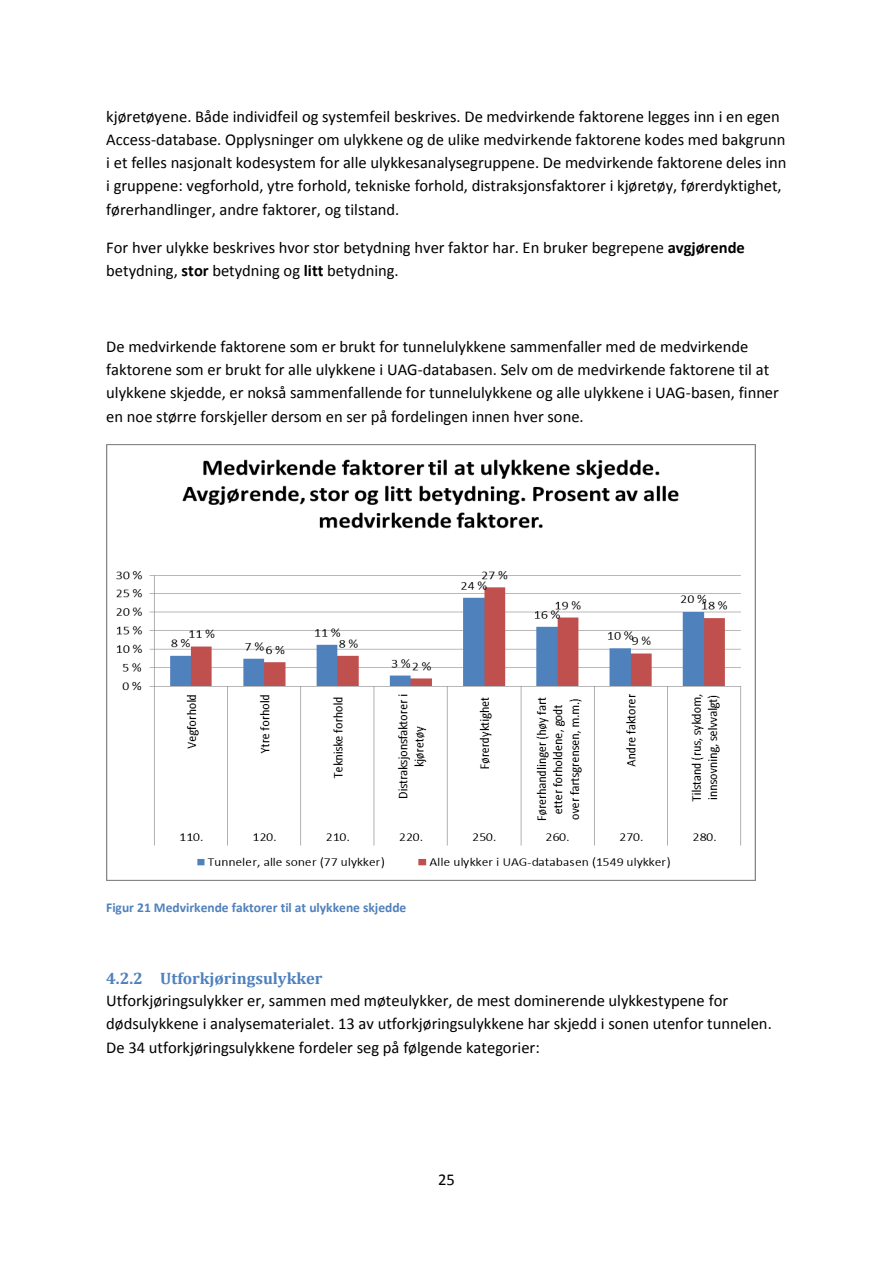
<style>
.page{position:relative;width:893px;height:1263px;background:#fff}
.page>*{position:absolute;margin:0;border:0;box-sizing:border-box;transform-origin:0 0}
.t1{font:16.5px/23.2px "Calibri";color:#000}
.t2{font:700 16.5px "Cambria";color:#4f81bd}
.t3{font:700 13.5px "Calibri";color:#4f81bd}
.s1{font-weight:700}
</style>
<div class="page">
<img style="left:106px;top:444px;width:649px;height:436px">
<p class="t1" style="left:106px;top:106px;width:682px">kjøretøyene. Både individfeil og systemfeil beskrives. De medvirkende faktorene legges inn i en egen Access-database. Opplysninger om ulykkene og de ulike medvirkende faktorene kodes med bakgrunn i et felles nasjonalt kodesystem for alle ulykkesanalysegruppene. De medvirkende faktorene deles inn i gruppene: vegforhold, ytre forhold, tekniske forhold, distraksjonsfaktorer i kjøretøy, førerdyktighet, førerhandlinger, andre faktorer, og tilstand.</p>
<p class="t1" style="left:106px;top:237px;width:640px">For hver ulykke beskrives hvor stor betydning hver faktor har. En bruker begrepene <span class="s1">avgjørende </span>betydning, <span class="s1">stor</span> betydning og <span class="s1">litt</span> betydning.</p>
<p class="t1" style="left:106px;top:336px;width:674px">De medvirkende faktorene som er brukt for tunnelulykkene sammenfaller med de medvirkende faktorene som er brukt for alle ulykkene i UAG-databasen. Selv om de medvirkende faktorene til at ulykkene skjedde, er nokså sammenfallende for tunnelulykkene og alle ulykkene i UAG-basen, finner en noe større forskjeller dersom en ser på fordelingen innen hver sone.</p>
<p class="t3" style="left:106px;top:902px;width:302px">Figur 21 Medvirkende faktorer til at ulykkene skjedde</p>
<p class="t2" style="left:106px;top:969px;width:218px">4.2.2 Utforkjøringsulykker</p>
<p class="t1" style="left:106px;top:991px;width:667px">Utforkjøringsulykker er, sammen med møteulykker, de mest dominerende ulykkestypene for dødsulykkene i analysematerialet. 13 av utforkjøringsulykkene har skjedd i sonen utenfor tunnelen.<br>De 34 utforkjøringsulykkene fordeler seg på følgende kategorier:</p>
<p class="t1" style="left:438px;top:1169px;width:18px">25</p>
</div>
